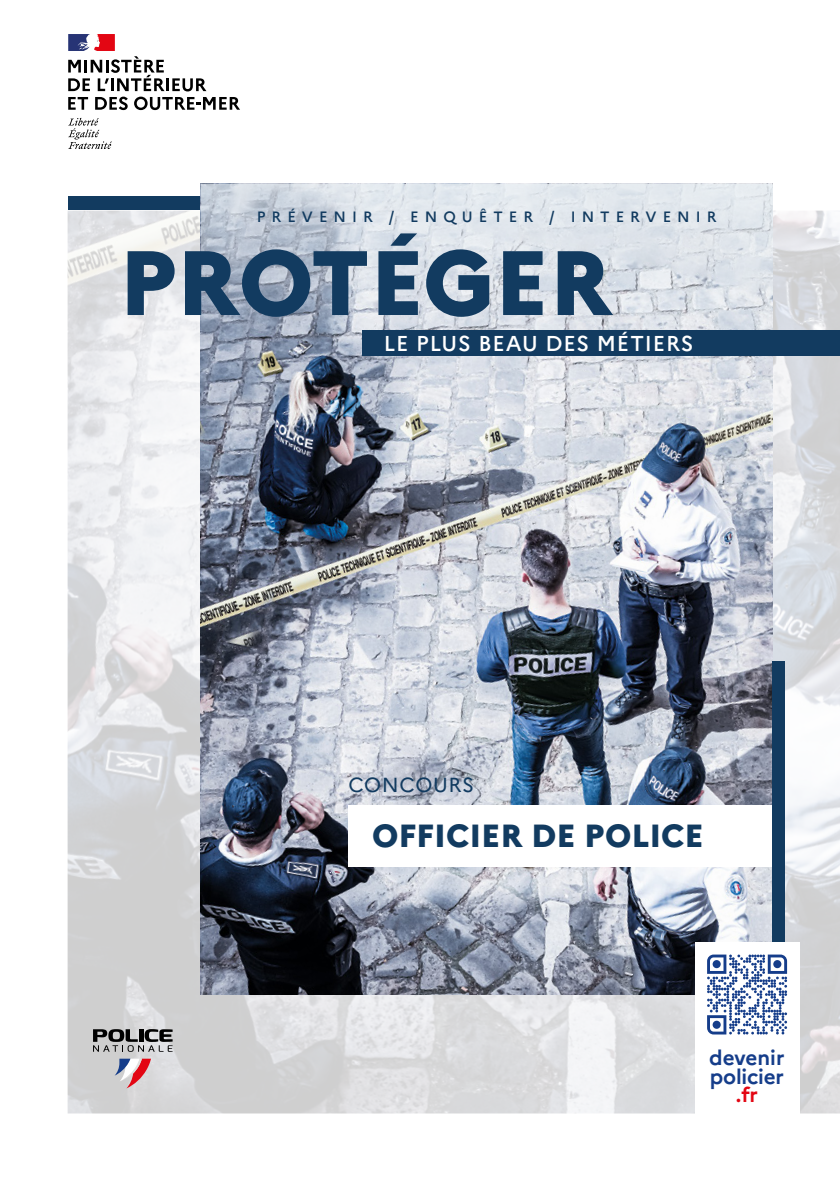
<style>
.page{position:relative;width:840px;height:1191px;background:#fff}
.page>*{position:absolute;margin:0;border:0;box-sizing:border-box;transform-origin:0 0}
.t1{font:800 91.2px "Marianne";color:#123b60}
.t2{font:800 32px "Marianne";color:#123b60}
.t3{font:500 21.6px "Marianne";letter-spacing:.04em;color:#fff}
.t4{font:700 20.6px/18.4px "Marianne";letter-spacing:-.01em;color:#153d8a}
.t5{font:700 20.6px "Marianne";color:#e30613}
.t6{font:20.4px "Marianne";letter-spacing:.03em;color:#123b60}
.t7{font:500 15px "Marianne";letter-spacing:.4em;color:#123b60}
</style>
<div class="page">
<div style="left:68px;top:196px;width:704px;height:14px;background:#123b60"></div>
<img style="left:68px;top:211px;width:771px;height:902px">
<img style="left:201px;top:449px;width:571px;height:545px">
<svg style="left:201px;top:184px;width:571px;height:265px"></svg>
<div style="left:362px;top:331px;width:477px;height:25px;background:#123b60"></div>
<div style="left:772px;top:661px;width:12px;height:316px;background:#123b60"></div>
<div style="left:694px;top:942px;width:104px;height:177px;background:#fff"></div>
<svg style="left:707px;top:954px;width:79px;height:80px"></svg>
<div style="left:712px;top:960px;width:8px;height:8px;background:#153d8a;border-radius:50%"></div>
<svg style="left:772px;top:960px;width:9px;height:8px"></svg>
<div style="left:712px;top:1020px;width:8px;height:8px;background:#153d8a;border-radius:50%"></div>
<div style="left:348px;top:805px;width:424px;height:62px;background:#fff"></div>
<svg style="left:68px;top:118px;width:44px;height:31px"></svg>
<svg style="left:68px;top:97px;width:20px;height:13px"></svg>
<svg style="left:95px;top:97px;width:33px;height:13px"></svg>
<svg style="left:134px;top:97px;width:106px;height:13px"></svg>
<svg style="left:68px;top:34px;width:138px;height:57px"></svg>
<svg style="left:114px;top:1058px;width:37px;height:30px"></svg>
<svg style="left:93px;top:1029px;width:79px;height:22px"></svg>
<p class="t7" style="left:257px;top:207px;width:461px">PRÉVENIR / ENQUÊTER / INTERVENIR</p>
<h1 class="t1" style="left:119px;top:227px;width:494px">PROTÉGER</h1>
<h3 class="t3" style="left:384px;top:330px;width:311px">LE PLUS BEAU DES MÉTIERS</h3>
<h3 class="t6" style="left:348px;top:772px;width:127px">CONCOURS</h3>
<h2 class="t2" style="left:372px;top:816px;width:333px">OFFICIER DE POLICE</h2>
<h3 class="t4" style="left:708px;top:1048px;width:77px">devenir policier</h3>
<h3 class="t5" style="left:735px;top:1082px;width:24px">.fr</h3>
</div>
